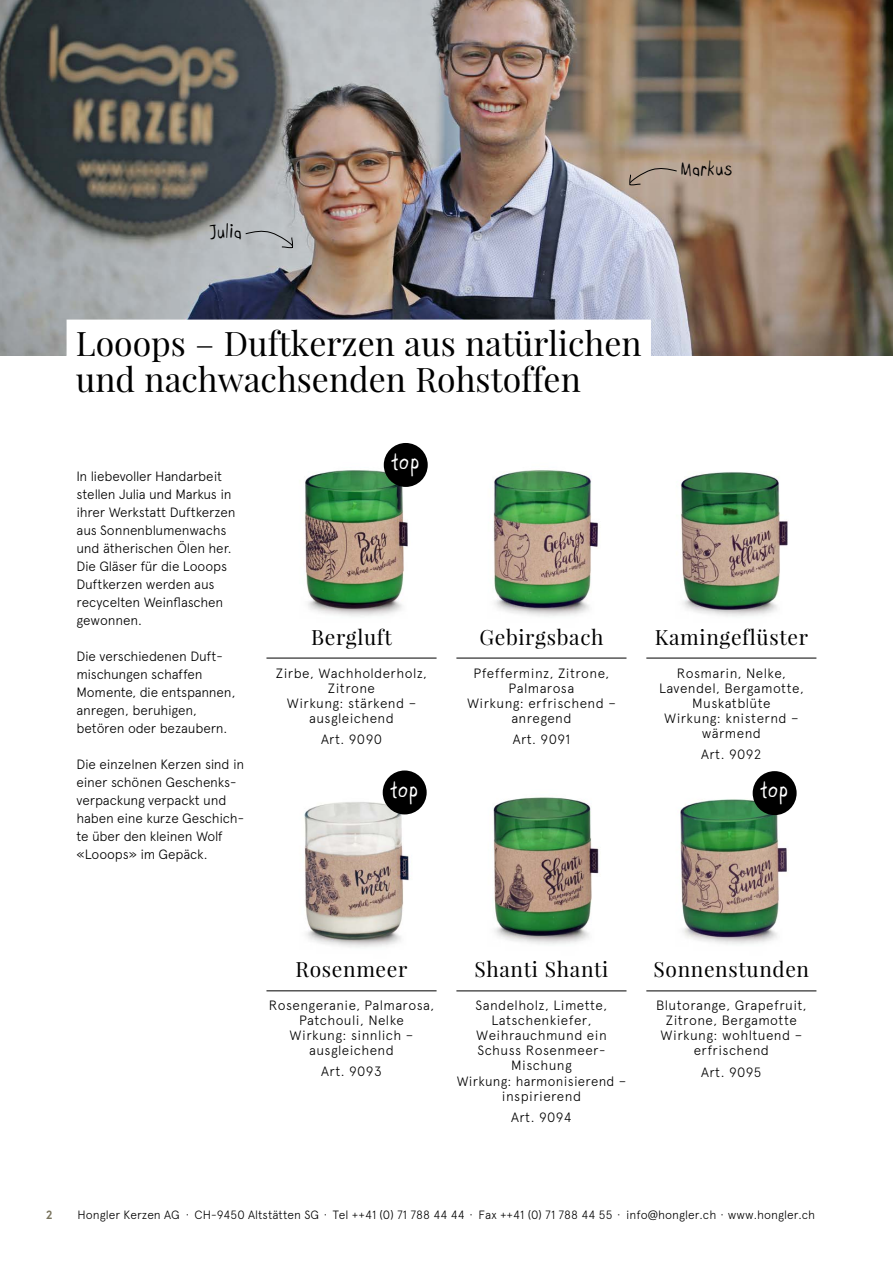
<style>
.page{position:relative;width:893px;height:1263px;background:#fff}
.page>*{position:absolute;margin:0;border:0;box-sizing:border-box;transform-origin:0 0}
.t1{font:33.75px/36px "Playfair Display";color:#000}
.t2{font:26.55px "Boopee";letter-spacing:.045em;color:#fff}
.t3{font:21px "Playfair Display";letter-spacing:.03em;color:#000}
.t4{font:20.7px "Boopee";letter-spacing:.06em;color:#000}
.t5{font:300 13.5px/15px "Apercu";letter-spacing:.03em;color:#000;text-align:center}
.t6{font:300 13.5px/18px "Apercu";letter-spacing:-.01em;color:#000}
.t7{font:300 13.5px/18px "Apercu";letter-spacing:-.015em;color:#000}
.t8{font:300 12px "Apercu";color:#000}
.t9{font:700 12px "Apercu";color:#7a755f}
</style>
<div class="page">
<img style="left:0;top:0;width:893px;height:355px">
<div style="left:67px;top:320px;width:584px;height:42px;background:#fff"></div>
<svg style="left:629px;top:167px;width:49px;height:18px"></svg>
<svg style="left:245px;top:230px;width:48px;height:18px"></svg>
<img style="left:304px;top:443px;width:122px;height:174px">
<hr style="left:266px;top:658px;width:171px;height:1px;background:#000">
<img style="left:493px;top:797px;width:106px;height:147px">
<hr style="left:456px;top:990px;width:170px;height:1px;background:#000">
<img style="left:493px;top:470px;width:105px;height:147px">
<hr style="left:456px;top:658px;width:170px;height:1px;background:#000">
<img style="left:680px;top:771px;width:115px;height:173px">
<hr style="left:646px;top:990px;width:170px;height:1px;background:#000">
<hr style="left:646px;top:658px;width:170px;height:1px;background:#000">
<img style="left:681px;top:472px;width:107px;height:145px">
<img style="left:304px;top:772px;width:123px;height:176px">
<hr style="left:266px;top:990px;width:171px;height:1px;background:#000">
<div style="left:384px;top:443px;width:44px;height:44px;background:#000;border-radius:50%"></div>
<div style="left:383px;top:770px;width:44px;height:44px;background:#000;border-radius:50%"></div>
<div style="left:753px;top:771px;width:44px;height:44px;background:#000;border-radius:50%"></div>
<h3 class="t4" style="left:209px;top:220px;width:34px">Julia</h3>
<h1 class="t1" style="left:76px;top:325px;width:567px">Looops – Duftkerzen aus natürlichen und nachwachsenden Rohstoffen</h1>
<h3 class="t4" style="left:681px;top:158px;width:52px">Markus</h3>
<p class="t6" style="left:77px;top:467px;width:161px">In liebevoller Handarbeit stellen Julia und Markus in ihrer Werkstatt Duftkerzen aus Sonnenblumenwachs und ätherischen Ölen her.<br>Die Gläser für die Looops<br>Duftkerzen werden aus recycelten Weinflaschen gewonnen.</p>
<p class="t7" style="left:77px;top:646px;width:160px">Die verschiedenen Duft&shy;mischungen schaffen<br>Momente, die entspannen, anregen, beruhigen, betören oder bezaubern.</p>
<p class="t6" style="left:77px;top:754px;width:169px">Die einzelnen Kerzen sind in einer schönen Geschenks&shy;verpackung verpackt und haben eine kurze Geschich&shy;te über den kleinen Wolf «Looops» im Gepäck.</p>
<h2 class="t2" style="left:392px;top:446px;width:28px">top</h2>
<h3 class="t3" style="left:311px;top:624px;width:82px">Bergluft</h3>
<p class="t5" style="left:276px;top:665px;width:153px">Zirbe, Wachholderholz,<br>Zitrone<br>Wirkung: stärkend – ausgleichend</p>
<p class="t5" style="left:321px;top:731px;width:63px">Art. 9090</p>
<h3 class="t3" style="left:479px;top:624px;width:126px">Gebirgsbach</h3>
<p class="t5" style="left:467px;top:665px;width:150px">Pfefferminz, Zitrone,<br>Palmarosa<br>Wirkung: erfrischend – anregend</p>
<p class="t5" style="left:513px;top:731px;width:59px">Art. 9091</p>
<h3 class="t3" style="left:655px;top:624px;width:155px">Kamingeflüster</h3>
<p class="t5" style="left:659px;top:665px;width:146px">Rosmarin, Nelke,<br>Lavendel, Bergamotte,<br>Muskatblüte<br>Wirkung: knisternd – wärmend</p>
<p class="t5" style="left:701px;top:746px;width:62px">Art. 9092</p>
<h2 class="t2" style="left:391px;top:774px;width:28px">top</h2>
<h2 class="t2" style="left:761px;top:774px;width:28px">top</h2>
<h3 class="t3" style="left:296px;top:956px;width:113px">Rosenmeer</h3>
<p class="t5" style="left:269px;top:998px;width:167px">Rosengeranie, Palmarosa,<br>Patchouli, Nelke<br>Wirkung: sinnlich – ausgleichend</p>
<p class="t5" style="left:321px;top:1064px;width:62px">Art. 9093</p>
<h3 class="t3" style="left:474px;top:956px;width:135px">Shanti Shanti</h3>
<p class="t5" style="left:457px;top:998px;width:171px">Sandelholz, Limette,<br>Latschenkiefer,<br>Weihrauchmund ein<br>Schuss Rosenmeer-<br>Mischung<br>Wirkung: harmonisierend – inspirierend</p>
<p class="t5" style="left:511px;top:1109px;width:62px">Art. 9094</p>
<h3 class="t3" style="left:654px;top:956px;width:157px">Sonnenstunden</h3>
<p class="t5" style="left:656px;top:998px;width:152px">Blutorange, Grapefruit,<br>Zitrone, Bergamotte<br>Wirkung: wohltuend – erfrischend</p>
<p class="t5" style="left:701px;top:1064px;width:62px">Art. 9095</p>
<p class="t9" style="left:46px;top:1207px;width:8px">2</p>
<p class="t8" style="left:78px;top:1207px;width:739px">Hongler Kerzen AG · CH-9450 Altstätten SG · Tel ++41 (0) 71 788 44 44 · Fax ++41 (0) 71 788 44 55 · info@hongler.ch · www.hongler.ch</p>
</div>
